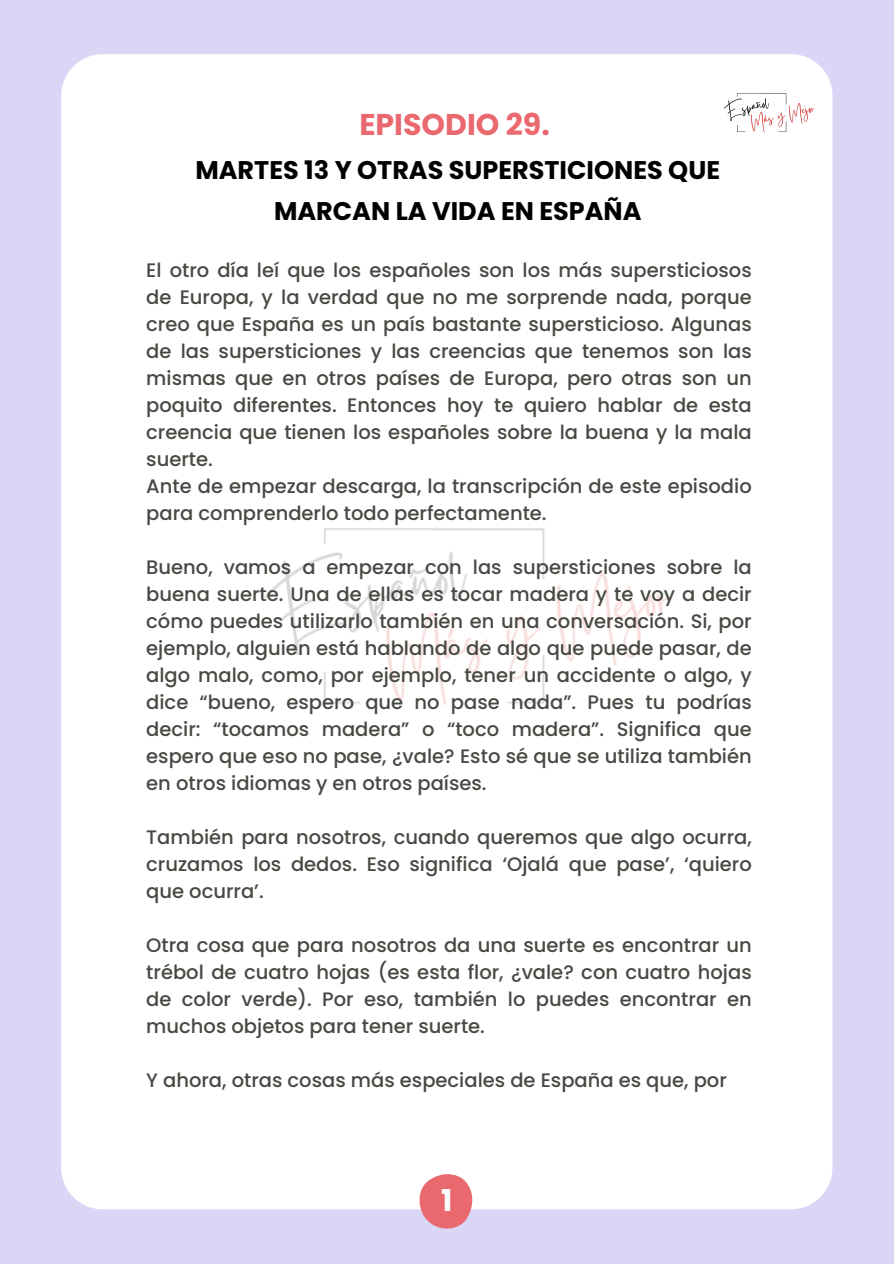
<style>
.page{position:relative;width:894px;height:1264px;background:#fff}
.page>*{position:absolute;margin:0;border:0;box-sizing:border-box;transform-origin:0 0}
.t1{font:700 30px "Poppins";color:#e9696f}
.t2{font:700 30px "Poppins";color:#fff}
.t3{font:700 25.5px/40.5px "Poppins";color:#000;text-align:center}
.t4{font:500 19.5px/27px "Poppins";color:#474942;text-align:justify}
</style>
<div class="page">
<div style="left:0;top:0;width:893px;height:1263px;background:#dad7f6"></div>
<div style="left:61px;top:54px;width:771px;height:1155px;background:#fff"></div>
<div style="left:189px;top:351px;width:560px;height:561px;background:#fff"></div>
<svg style="left:419px;top:1174px;width:55px;height:55px;background:#e98891"></svg>
<img style="left:707px;top:54px;width:124px;height:124px">
<p class="t1" style="left:359px;top:104px;width:192px">EPISODIO 29.</p>
<p class="t3" style="left:195px;top:150px;width:526px">MARTES 13 Y OTRAS SUPERSTICIONES QUE<br>MARCAN LA VIDA EN ESPAÑA</p>
<p class="t4" style="left:146px;top:256px;width:607px">El otro día leí que los españoles son los más supersticiosos de Europa, y la verdad que no me sorprende nada, porque creo que España es un país bastante supersticioso. Algunas de las supersticiones y las creencias que tenemos son las mismas que en otros países de Europa, pero otras son un poquito diferentes. Entonces hoy te quiero hablar de esta creencia que tienen los españoles sobre la buena y la mala suerte.</p>
<p class="t4" style="left:146px;top:472px;width:607px">Ante de empezar descarga, la transcripción de este episodio para comprenderlo todo perfectamente.</p>
<p class="t4" style="left:146px;top:553px;width:607px">Bueno, vamos a empezar con las supersticiones sobre la buena suerte. Una de ellas es tocar madera y te voy a decir cómo puedes utilizarlo también en una conversación. Si, por ejemplo, alguien está hablando de algo que puede pasar, de algo malo, como, por ejemplo, tener un accidente o algo, y dice “bueno, espero que no pase nada”. Pues tu podrías decir: “tocamos madera” o “toco madera”. Significa que espero que eso no pase, ¿vale? Esto sé que se utiliza también en otros idiomas y en otros países.</p>
<p class="t4" style="left:146px;top:823px;width:607px">También para nosotros, cuando queremos que algo ocurra, cruzamos los dedos. Eso significa ‘Ojalá que pase’, ‘quiero que ocurra’.</p>
<p class="t4" style="left:146px;top:931px;width:607px">Otra cosa que para nosotros da una suerte es encontrar un trébol de cuatro hojas (es esta flor, ¿vale? con cuatro hojas de color verde). Por eso, también lo puedes encontrar en muchos objetos para tener suerte.</p>
<p class="t4" style="left:146px;top:1066px;width:582px">Y ahora, otras cosas más especiales de España es que, por</p>
<h1 class="t2" style="left:441px;top:1179px;width:13px">1</h1>
</div>
